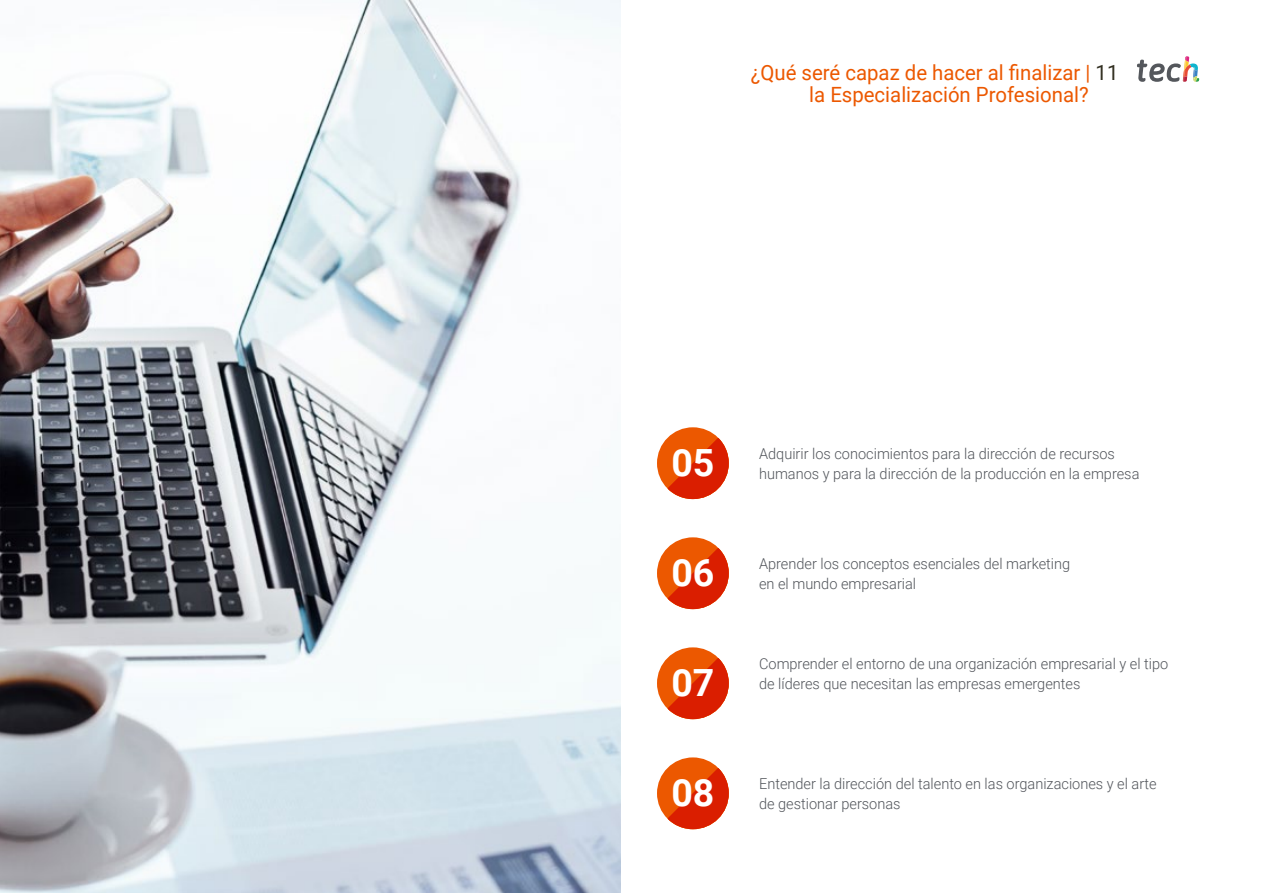
<style>
.page{position:relative;width:1263px;height:893px;background:#fff}
.page>*{position:absolute;margin:0;border:0;box-sizing:border-box;transform-origin:0 0}
.t1{font:700 37.5px "Roboto";color:#fff}
.t2{font:21px/22.5px "Roboto";color:#ec5800}
.t3{font:300 15px/19.5px "Roboto";color:#52555b}
.s1{color:#312e20}
</style>
<div class="page">
<img style="left:0;top:0;width:621px;height:893px">
<div style="left:657px;top:537px;width:72px;height:72px;background:#ec5800;border-radius:50%"></div>
<svg style="left:667px;top:548px;width:62px;height:61px"></svg>
<div style="left:657px;top:757px;width:72px;height:72px;background:#ec5800;border-radius:50%"></div>
<svg style="left:667px;top:768px;width:62px;height:61px"></svg>
<div style="left:657px;top:647px;width:72px;height:72px;background:#ec5800;border-radius:50%"></div>
<svg style="left:667px;top:658px;width:62px;height:61px"></svg>
<div style="left:657px;top:427px;width:72px;height:72px;background:#ec5800;border-radius:50%"></div>
<svg style="left:667px;top:438px;width:62px;height:61px"></svg>
<svg style="left:1137px;top:56px;width:62px;height:26px"></svg>
<h2 class="t2" style="left:809px;top:60px;width:311px;text-indent:-58px">¿Qué seré capaz de hacer al finalizar | <span class="s1">11 </span>la Especialización Profesional?</h2>
<h1 class="t1" style="left:671px;top:436px;width:45px">05</h1>
<p class="t3" style="left:759px;top:443px;width:357px">Adquirir los conocimientos para la dirección de recursos</p>
<p class="t3" style="left:759px;top:463px;width:382px">humanos y para la dirección de la producción en la empresa</p>
<h1 class="t1" style="left:671px;top:546px;width:45px">06</h1>
<p class="t3" style="left:759px;top:553px;width:313px">Aprender los conceptos esenciales del marketing en el mundo empresarial</p>
<h1 class="t1" style="left:671px;top:656px;width:45px">07</h1>
<p class="t3" style="left:759px;top:654px;width:411px">Comprender el entorno de una organización empresarial y el tipo de líderes que necesitan las empresas emergentes</p>
<h1 class="t1" style="left:671px;top:766px;width:45px">08</h1>
<p class="t3" style="left:759px;top:773px;width:399px">Entender la dirección del talento en las organizaciones y el arte de gestionar personas</p>
</div>
